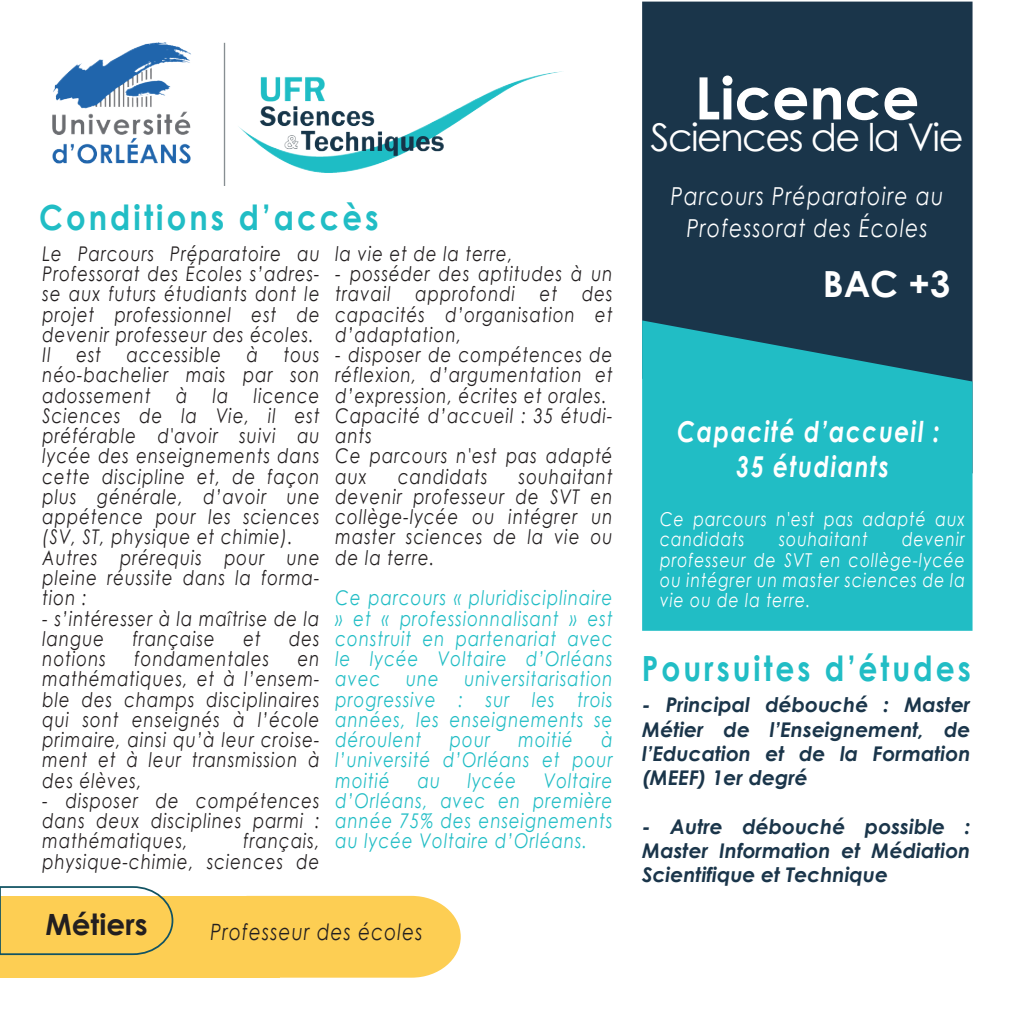
<style>
.page{position:relative;width:1021px;height:1021px;background:#fff}
.page>*{position:absolute;margin:0;border:0;box-sizing:border-box;transform-origin:0 0}
.t1{font:700 58.5px "Century Gothic";color:#fff}
.t2{font:38.25px "Century Gothic";letter-spacing:-.04em;color:#fff}
.t3{font:700 36px "Century Gothic";color:#fff}
.t4{font:700 34.65px "Century Gothic";letter-spacing:.1em;color:#21bdc5;scale:.85 1}
.t5{font:700 34.65px "Century Gothic";letter-spacing:.1em;color:#21bdc5;scale:.88 1}
.t6{font:700 29.25px "Century Gothic";color:#231f20}
.t7{font:italic 700 28.8px/35.1px "Century Gothic";letter-spacing:.065em;color:#fff;text-align:center;scale:.81 1}
.t8{font:italic 24.75px/31.5px "Century Gothic";letter-spacing:.065em;color:#fff;text-align:center;scale:.81 1}
.t9{font:italic 22.5px "Century Gothic";letter-spacing:.065em;color:#231f20;scale:.81 1}
.t10{font:italic 20.25px/20.2px "Century Gothic";letter-spacing:.065em;color:#231f20;text-align:justify;scale:.81 1}
.t11{font:italic 20.25px/20.2px "Century Gothic";letter-spacing:.065em;color:#21bdc5;text-align:justify;scale:.81 1}
.t12{font:italic 700 20.25px/24.3px "Century Gothic";color:#1a354a;text-align:justify}
.t13{font:italic 19.12px/20.2px "Century Gothic";letter-spacing:.065em;color:#fff;scale:.81 1}
</style>
<div class="page">
<div style="left:642px;top:2px;width:330px;height:304px;background:#1a354a"></div>
<img style="left:642px;top:306px;width:331px;height:325px">
<svg style="left:642px;top:320px;width:330px;height:310px;background:#20afb8"></svg>
<img style="left:52px;top:42px;width:510px;height:143px">
<div style="left:280px;top:895px;width:180px;height:82px;background:#fdce53"></div>
<div style="left:0;top:895px;width:280px;height:82px;background:#fdce53"></div>
<svg style="left:0;top:886px;width:174px;height:69px"></svg>
<h3 class="t5" style="left:39px;top:191px;width:387px">Conditions d’accès</h3>
<p class="t10" style="left:43px;top:243px;width:343px;text-align:left">Le Parcours Préparatoire au<br>Professorat des Écoles s’adres&shy;se aux futurs étudiants dont le projet professionnel est de devenir professeur des écoles.<br>Il</p>
<p class="t10" style="left:76px;top:344px;width:32px">est</p>
<p class="t10" style="left:127px;top:344px;width:118px">accessible</p>
<p class="t10" style="left:247px;top:344px;width:15px">à</p>
<p class="t10" style="left:43px;top:344px;width:343px;text-indent:241px">tous néo-bachelier mais par son adossement</p>
<p class="t10" style="left:176px;top:385px;width:15px">à</p>
<p class="t10" style="left:213px;top:385px;width:21px">la</p>
<p class="t10" style="left:43px;top:385px;width:343px;text-align:left;text-indent:211px">licence<br>Sciences de la Vie, il est préférable d'avoir suivi au lycée des enseignements dans cette discipline et, de façon plus générale, d’avoir une appétence pour les sciences (SV, ST, physique et chimie).<br>Autres prérequis pour une pleine réussite dans la forma&shy;tion :</p>
<p class="t10" style="left:43px;top:607px;width:343px">- s’intéresser à la maîtrise de la langue</p>
<p class="t10" style="left:133px;top:628px;width:103px">française</p>
<p class="t10" style="left:243px;top:628px;width:23px">et</p>
<p class="t10" style="left:289px;top:628px;width:39px">des</p>
<p class="t10" style="left:43px;top:648px;width:80px">notions</p>
<p class="t10" style="left:135px;top:648px;width:167px">fondamentales</p>
<p class="t10" style="left:43px;top:648px;width:343px;text-indent:255px">en mathématiques, et à l’ensem&shy;ble des champs disciplinaires qui sont enseignés à l’école primaire, ainsi qu’à leur croise&shy;ment et à leur transmission à des élèves,</p>
<p class="t10" style="left:43px;top:790px;width:343px">- disposer de compétences dans deux disciplines parmi : mathématiques,</p>
<p class="t10" style="left:43px;top:830px;width:343px;text-align:right">français,<br>physique-chimie, sciences de</p>
<p class="t10" style="left:335px;top:243px;width:220px">la vie et de la terre,</p>
<p class="t10" style="left:335px;top:263px;width:343px">- posséder des aptitudes à un travail approfondi et des capacités d’organisation et d’adaptation,</p>
<p class="t10" style="left:335px;top:344px;width:343px;text-align:left">- disposer de compétences de réflexion, d’argumentation et d’expression, écrites et orales.<br>Capacité d’accueil : 35 étudi&shy;ants<br>Ce parcours n'est pas adapté aux</p>
<p class="t10" style="left:335px;top:466px;width:343px;text-indent:183px">souhaitant devenir professeur de SVT en collège-lycée ou intégrer un master sciences de la vie ou de la terre.</p>
<p class="t11" style="left:335px;top:587px;width:343px">Ce parcours « pluridisciplinaire » et « professionnalisant » est construit en partenariat avec le lycée Voltaire d’Orléans avec</p>
<p class="t10" style="left:398px;top:466px;width:112px">candidats</p>
<p class="t11" style="left:335px;top:668px;width:343px;text-indent:129px">universitarisation progressive : sur les trois années, les enseignements se déroulent</p>
<p class="t11" style="left:406px;top:668px;width:42px">une</p>
<p class="t11" style="left:335px;top:729px;width:343px;text-indent:266px">à l’université d’Orléans et pour moitié</p>
<p class="t11" style="left:450px;top:729px;width:51px">pour</p>
<p class="t11" style="left:518px;top:729px;width:69px">moitié</p>
<p class="t11" style="left:417px;top:769px;width:29px">au</p>
<p class="t11" style="left:467px;top:769px;width:61px">lycée</p>
<p class="t11" style="left:335px;top:769px;width:343px;text-indent:208px">Voltaire d’Orléans, avec en première année 75% des enseignements au lycée Voltaire d’Orléans.</p>
<h3 class="t6" style="left:45px;top:901px;width:104px">Métiers</h3>
<p class="t9" style="left:210px;top:915px;width:263px">Professeur des écoles</p>
<h1 class="t1" style="left:694px;top:54px;width:226px">Licence</h1>
<h2 class="t2" style="left:650px;top:110px;width:314px">Sciences de la Vie</h2>
<p class="t8" style="left:671px;top:180px;width:337px">Parcours Préparatoire au<br>Professorat des Écoles</p>
<h3 class="t3" style="left:822px;top:257px;width:129px">BAC +3</h3>
<h3 class="t7" style="left:677px;top:413px;width:325px">Capacité d’accueil :<br>35 étudiants</h3>
<p class="t13" style="left:660px;top:509px;width:378px">Ce parcours n'est pas adapté aux candidats</p>
<p class="t13" style="left:660px;top:529px;width:378px;text-align:justify;text-indent:242px">devenir professeur de SVT en collège-lycée ou intégrer un master sciences de la vie ou de la terre.</p>
<p class="t13" style="left:779px;top:529px;width:111px">souhaitant</p>
<h3 class="t4" style="left:642px;top:641px;width:388px">Poursuites d’études</h3>
<p class="t12" style="left:642px;top:692px;width:330px">- Principal débouché : Master Métier de l’Enseignement, de l’Education et de la Formation (MEEF) 1er degré</p>
<p class="t12" style="left:642px;top:813px;width:330px">- Autre débouché possible :<br>Master Information et Médiation Scientifique et Technique</p>
</div>
